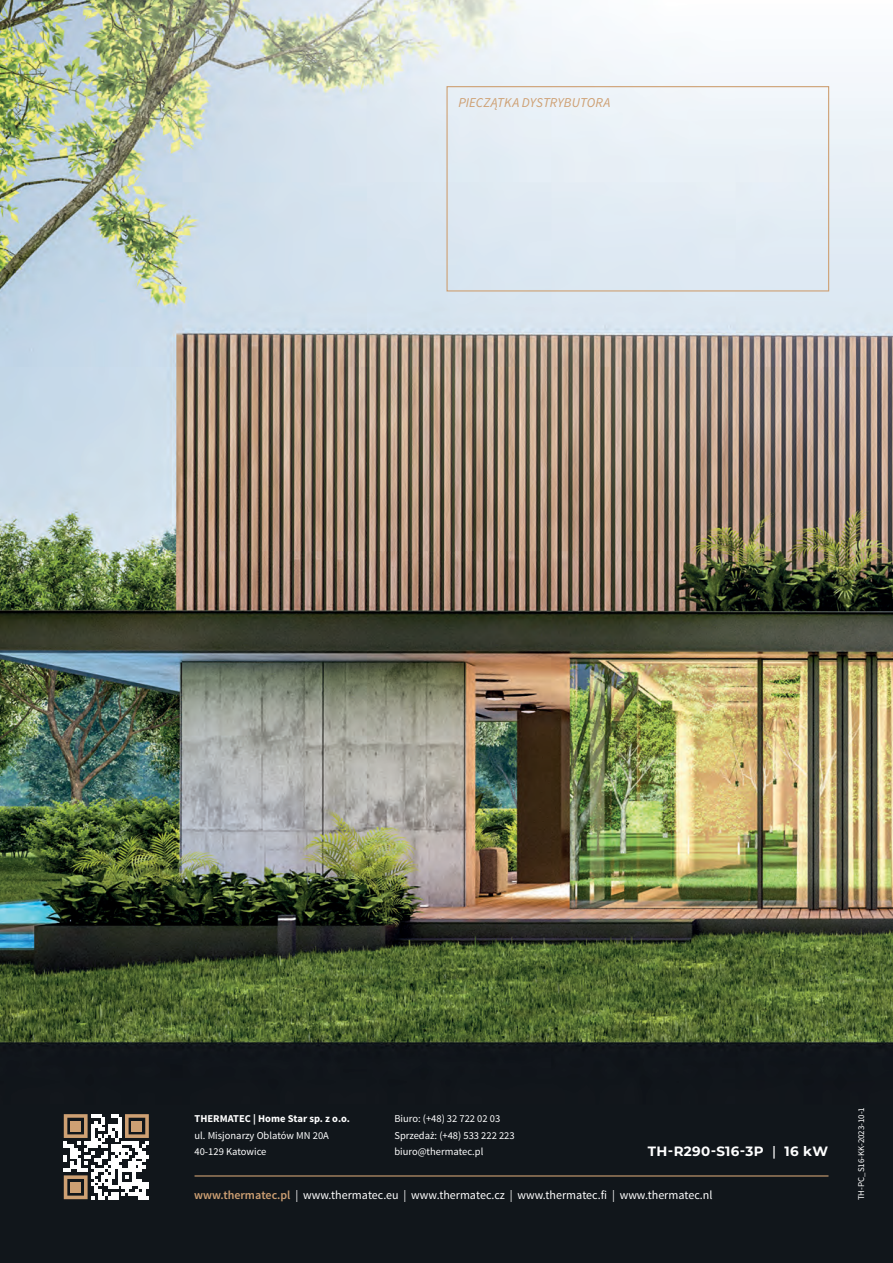
<style>
.page{position:relative;width:893px;height:1263px;background:#fff}
.page>*{position:absolute;margin:0;border:0;box-sizing:border-box;transform-origin:0 0}
.Paragraph_2{font:italic 13.5px "Source Sans Variable";letter-spacing:.005em;color:#cea073}
.t1{font:700 13.5px "Montserrat";letter-spacing:.025em;color:#fff}
.t2{font:12px "Source Sans Pro";color:#fff}
.t3{font:10.5px "Source Sans Pro";color:#fff}
.t4{font:700 10.5px "Source Sans Pro";color:#fff}
.t5{font:8.85px "Source Sans Pro";color:#fff}
.s1{font-weight:500}
.s2{font-weight:600;color:#cea073}
</style>
<div class="page">
<img style="left:0;top:0;width:893px;height:1263px">
<hr style="left:195px;top:1175px;width:633px;height:1px;background:#cea073">
<svg style="left:64px;top:1114px;width:85px;height:85px"></svg>
<div style="left:71px;top:1121px;width:10px;height:10px;background:#cea073"></div>
<div style="left:132px;top:1121px;width:10px;height:10px;background:#cea073"></div>
<div style="left:71px;top:1182px;width:10px;height:10px;background:#cea073"></div>
<div style="left:446px;top:86px;width:383px;height:205px;border:1px solid #cea073"></div>
<p class="Paragraph_2" style="left:458px;top:94px;width:153px">PIECZĄTKA DYSTRYBUTORA</p>
<p class="t4" style="left:195px;top:1112px;width:157px">THERMATEC | Home Star sp. z o.o.</p>
<p class="t3" style="left:195px;top:1128px;width:136px">ul. Misjonarzy Oblatów MN 20A</p>
<p class="t3" style="left:195px;top:1145px;width:73px">40-129 Katowice</p>
<p class="t3" style="left:394px;top:1112px;width:107px">Biuro: (+48) 32 722 02 03</p>
<p class="t3" style="left:394px;top:1128px;width:122px">Sprzedaż: (+48) 533 222 223</p>
<p class="t3" style="left:394px;top:1145px;width:90px">biuro@thermatec.pl</p>
<p class="t1" style="left:648px;top:1141px;width:182px">TH-R290-S16-3P <span class="s1">|</span> 16 kW</p>
<p class="t2" style="left:194px;top:1188px;width:520px"><span class="s2">www.thermatec.pl</span> | www.thermatec.eu | www.thermatec.cz | www.thermatec.fi | www.thermatec.nl</p>
<p class="t5" style="left:856px;top:1200px;width:95px;rotate:-90deg">TH-PC_S16-KK-2023-10-1</p>
</div>
